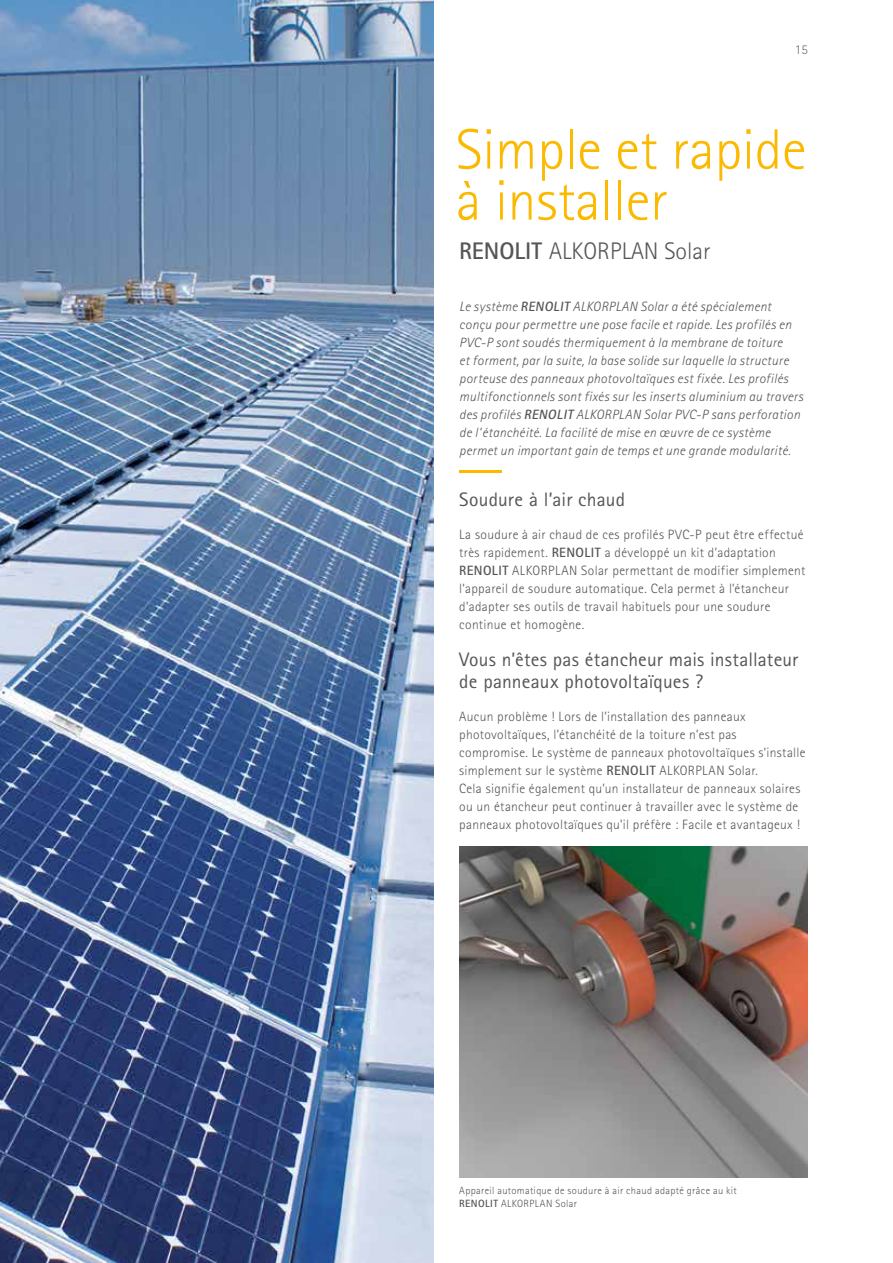
<style>
.page{position:relative;width:893px;height:1263px;background:#fff}
.page>*{position:absolute;margin:0;border:0;box-sizing:border-box;transform-origin:0 0}
.t1{font:300 57px/51px "Rotis Sans Serif Pro";color:#fbb900}
.t2{font:300 24px "Rotis Sans Serif Pro";color:#565655}
.t3{font:19.5px/22.5px "Rotis Sans Serif Pro";letter-spacing:.01em;color:#565655}
.t4{font:300 13.5px/18px "Rotis Sans Serif Pro";letter-spacing:.025em;color:#565655}
.t5{font:italic 300 13.5px/18px "Rotis Sans Serif Pro";letter-spacing:.02em;color:#565655}
.t6{font:300 13.5px "Rotis Sans Serif Pro";color:#6e6e6e}
.t7{font:300 10.5px/13.5px "Rotis Sans Serif Pro";letter-spacing:.035em;color:#565655}
.s1{font-weight:700}
.s2{font-weight:700;font-style:normal}
</style>
<div class="page">
<img style="left:0;top:0;width:434px;height:1263px">
<hr style="left:459px;top:470px;width:43px;height:3px;background:#fbb900">
<img style="left:459px;top:846px;width:349px;height:332px">
<p class="t6" style="left:795px;top:42px;width:14px">15</p>
<h1 class="t1" style="left:456px;top:125px;width:352px">Simple et rapide à installer</h1>
<h2 class="t2" style="left:459px;top:237px;width:253px"><span class="s1">RENOLIT</span> ALKORPLAN Solar</h2>
<p class="t5" style="left:459px;top:297px;width:345px">Le système <span class="s2">RENOLIT</span> ALKORPLAN Solar a été spécialement conçu pour permettre une pose facile et rapide. Les profilés en PVC-P sont soudés thermiquement à la membrane de toiture<br>et forment, par la suite, la base solide sur laquelle la structure porteuse des panneaux photovoltaïques est fixée. Les profilés multifonctionnels sont fixés sur les inserts aluminium au travers des profilés <span class="s1">RENOLIT</span> ALKORPLAN Solar PVC-P sans perforation de l’étanchéité. La facilité de mise en œuvre de ce système permet un important gain de temps et une grande modularité.</p>
<h3 class="t3" style="left:459px;top:489px;width:167px">Soudure à l’air chaud</h3>
<p class="t4" style="left:459px;top:526px;width:348px">La soudure à air chaud de ces profilés PVC-P peut être effectué très rapidement. <span class="s1">RENOLIT</span> a développé un kit d’adaptation <span class="s1">RENOLIT</span> ALKORPLAN Solar permettant de modifier simplement l’appareil de soudure automatique. Cela permet à l’étancheur d’adapter ses outils de travail habituels pour une soudure continue et homogène.</p>
<h3 class="t3" style="left:459px;top:648px;width:341px">Vous n’êtes pas étancheur mais installateur de panneaux photovoltaïques ?</h3>
<p class="t4" style="left:459px;top:708px;width:348px">Aucun problème ! Lors de l’installation des panneaux photovoltaïques, l’étanchéité de la toiture n’est pas compromise. Le système de panneaux photovoltaïques s’installe simplement sur le système <span class="s1">RENOLIT</span> ALKORPLAN Solar.<br>Cela signifie également qu’un installateur de panneaux solaires ou un étancheur peut continuer à travailler avec le système de panneaux photovoltaïques qu’il préfère : Facile et avantageux !</p>
<p class="t7" style="left:459px;top:1183px;width:279px">Appareil automatique de soudure à air chaud adapté grâce au kit<br><span class="s1">RENOLIT</span> ALKORPLAN Solar</p>
</div>
